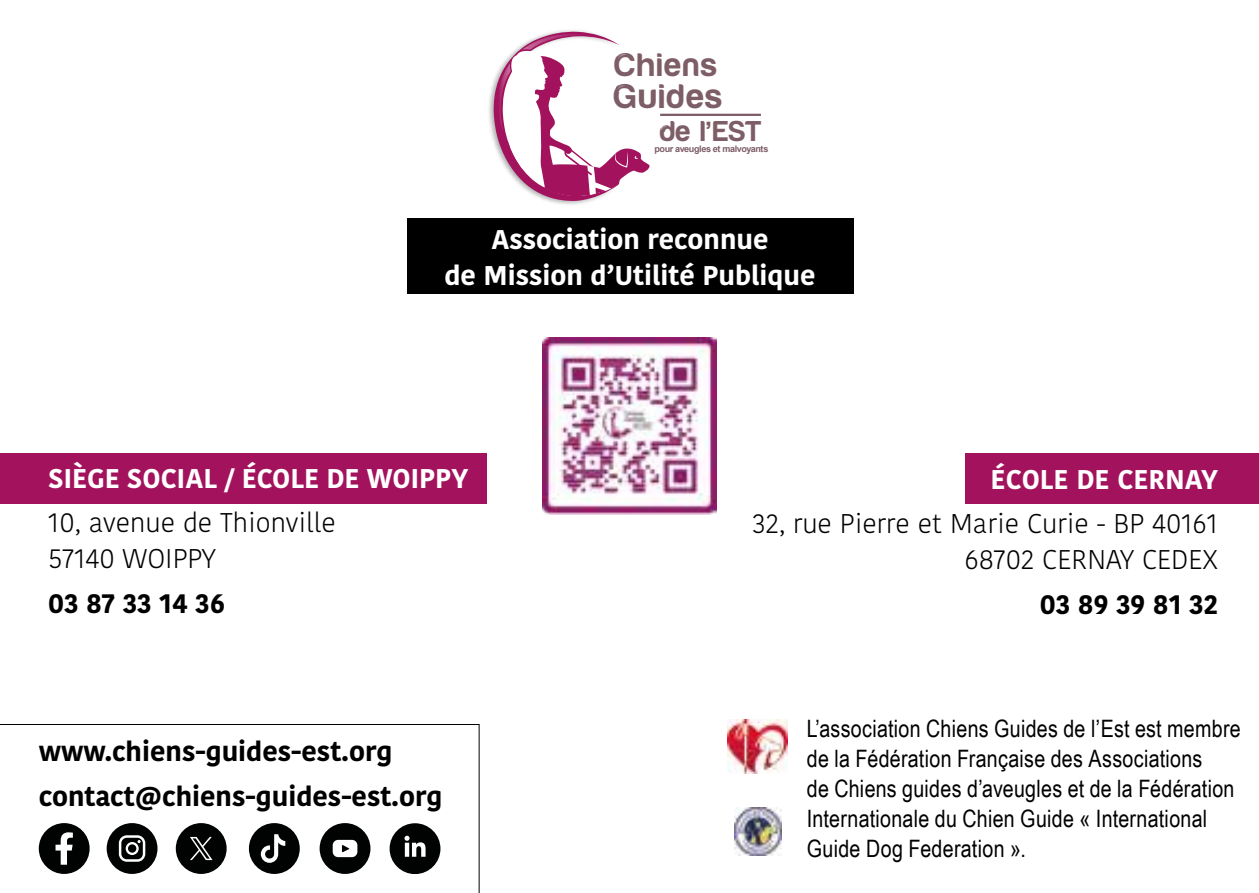
<style>
.page{position:relative;width:1259px;height:893px;background:#fff}
.page>*{position:absolute;margin:0;border:0;box-sizing:border-box;transform-origin:0 0}
.t1{font:700 34.8px "Harabara Mais Bold Harabara Mais";letter-spacing:.025em;color:#7d5d66}
.t2{font:700 33.3px "Harabara Mais Bold Harabara Mais";letter-spacing:.025em;color:#7d5d66}
.t3{font:700 29.4px "Harabara Mais Bold Harabara Mais";color:#7d5d66}
.t4{font:700 27px/36px "Kohinoor Bangla";color:#fff;text-align:center}
.t5{font:300 27px/36px "Kohinoor Bangla";color:#000}
.t6{font:700 27px/44.4px "Kohinoor Bangla";color:#000}
.t7{font:24px/30px "Arial Narrow";letter-spacing:.01em;color:#000}
.t8{font:700 9px "Arial";letter-spacing:-.045em;color:#7d5d66}
.s1{font-family:"Gautami"}
</style>
<div class="page">
<svg style="left:0;top:724px;width:479px;height:169px"></svg>
<img style="left:489px;top:30px;width:102px;height:175px">
<hr style="left:660px;top:114px;width:101px;height:2px;background:#7d5d66">
<svg style="left:493px;top:31px;width:157px;height:170px"></svg>
<div style="left:407px;top:218px;width:446px;height:75px;background:#000"></div>
<img style="left:734px;top:808px;width:47px;height:47px">
<img style="left:727px;top:719px;width:60px;height:54px">
<div style="left:0;top:453px;width:486px;height:50px;background:#a3125c"></div>
<div style="left:965px;top:453px;width:294px;height:50px;background:#a3125c"></div>
<div style="left:39px;top:823px;width:51px;height:51px;background:#010202;border-radius:50%"></div>
<svg style="left:56px;top:832px;width:17px;height:33px"></svg>
<div style="left:107px;top:823px;width:50px;height:51px;background:#010202;border-radius:50%"></div>
<svg style="left:119px;top:835px;width:26px;height:27px"></svg>
<div style="left:176px;top:823px;width:51px;height:51px;background:#010202;border-radius:50%"></div>
<svg style="left:190px;top:837px;width:22px;height:23px"></svg>
<div style="left:249px;top:823px;width:51px;height:51px;background:#010202;border-radius:50%"></div>
<svg style="left:261px;top:834px;width:24px;height:29px"></svg>
<div style="left:320px;top:823px;width:50px;height:51px;background:#010202;border-radius:50%"></div>
<svg style="left:333px;top:840px;width:24px;height:17px"></svg>
<div style="left:389px;top:823px;width:51px;height:51px;background:#010202;border-radius:50%"></div>
<svg style="left:404px;top:836px;width:21px;height:21px"></svg>
<img style="left:542px;top:338px;width:175px;height:177px">
<h2 class="t2" style="left:613px;top:45px;width:105px">Chiens</h2>
<h1 class="t1" style="left:613px;top:76px;width:111px">Guides</h1>
<p class="t3" style="left:659px;top:114px;width:104px">de l<span class="s1">’</span>EST</p>
<p class="t8" style="left:654px;top:143px;width:115px">pour aveugles et malvoyants</p>
<p class="t4" style="left:444px;top:220px;width:373px">Association reconnue<br>de Mission d’Utilité Publique</p>
<p class="t4" style="left:48px;top:459px;width:421px">SIÈGE SOCIAL / ÉCOLE DE WOIPPY</p>
<p class="t5" style="left:48px;top:505px;width:289px">10, avenue de Thionville<br>57140 WOIPPY</p>
<p class="t6" style="left:48px;top:580px;width:178px">03 87 33 14 36</p>
<p class="t6" style="left:39px;top:728px;width:405px">www.chiens-guides-est.org contact@chiens-guides-est.org</p>
<p class="t4" style="left:990px;top:460px;width:229px">ÉCOLE DE CERNAY</p>
<p class="t5" style="left:752px;top:505px;width:467px;text-align:right">32, rue Pierre et Marie Curie - BP 40161<br>68702 CERNAY CEDEX</p>
<p class="t6" style="left:1039px;top:581px;width:180px">03 89 39 81 32</p>
<p class="t7" style="left:807px;top:712px;width:435px">L’association Chiens Guides de l’Est est membre de la Fédération Française des Associations<br>de Chiens guides d’aveugles et de la Fédération Internationale du Chien Guide « International Guide Dog Federation ».</p>
</div>
